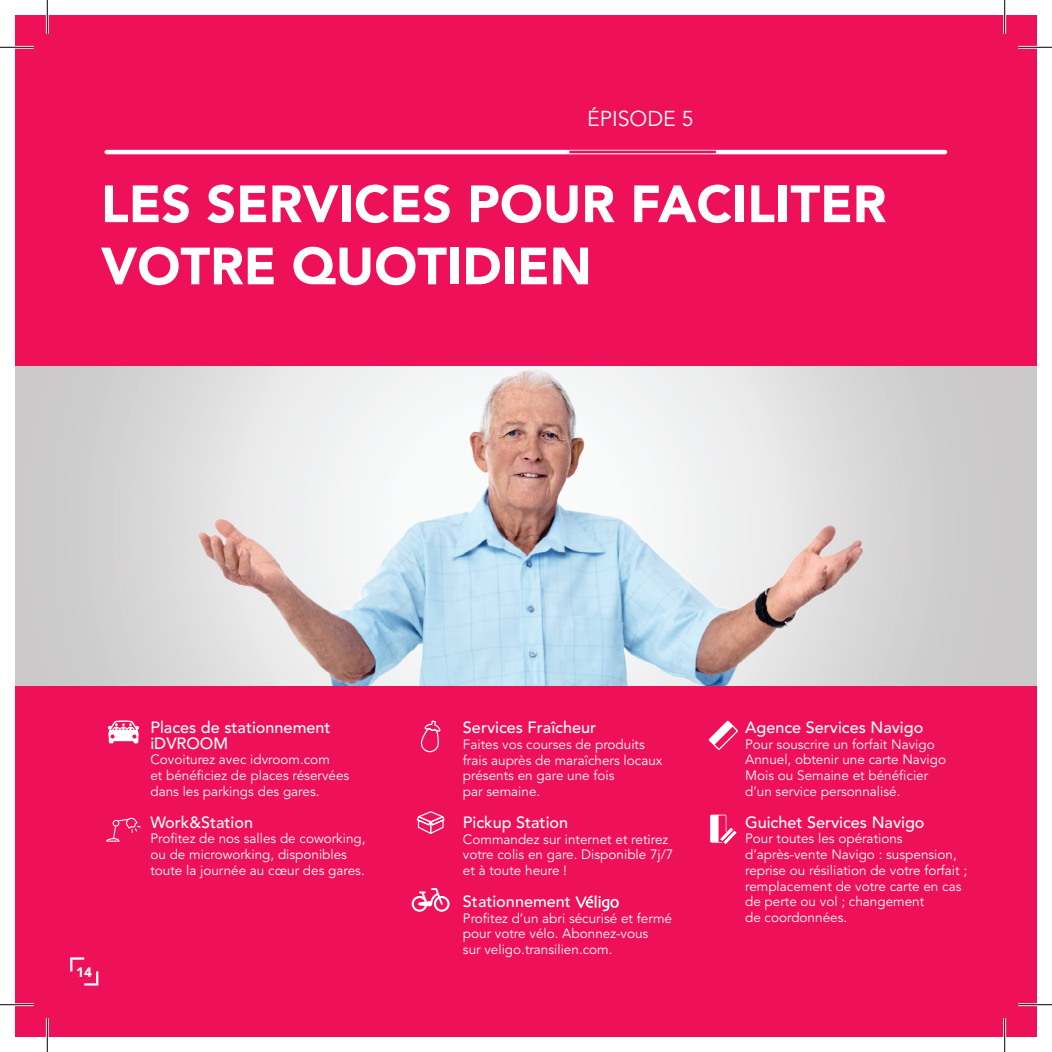
<style>
.page{position:relative;width:1052px;height:1052px;background:#fff}
.page>*{position:absolute;margin:0;border:0;box-sizing:border-box;transform-origin:0 0}
.t1{font:900 51.75px/62.1px "Avenir LT Std";color:#fff}
.t2{font:21.38px "Avenir LT Std";color:#fff}
.t3{font:500 16.2px/15.8px "Avenir LT Std";color:#fff}
.t4{font:13.5px/15.8px "Avenir LT Std";color:#fff}
.t5{font:900 13.5px "Avenir LT Std";color:#fff}
</style>
<div class="page">
<div style="left:15px;top:685px;width:1021px;height:351px;background:#ee1059"></div>
<div style="left:15px;top:15px;width:1021px;height:351px;background:#ee1059"></div>
<div style="left:15px;top:366px;width:1021px;height:319px;background:#cdcccc"></div>
<img style="left:125px;top:366px;width:772px;height:319px">
<svg style="left:108px;top:720px;width:31px;height:23px"></svg>
<svg style="left:106px;top:817px;width:35px;height:24px"></svg>
<svg style="left:575px;top:895px;width:43px;height:16px"></svg>
<svg style="left:416px;top:811px;width:28px;height:22px"></svg>
<svg style="left:411px;top:888px;width:38px;height:23px"></svg>
<svg style="left:420px;top:720px;width:20px;height:32px"></svg>
<svg style="left:708px;top:720px;width:30px;height:30px"></svg>
<svg style="left:710px;top:814px;width:16px;height:28px"></svg>
<svg style="left:720px;top:827px;width:13px;height:13px"></svg>
<svg style="left:723px;top:830px;width:13px;height:13px"></svg>
<svg style="left:104px;top:150px;width:842px;height:4px;background:#fde4ec"></svg>
<svg style="left:70px;top:957px;width:28px;height:28px"></svg>
<hr style="left:0;top:46px;width:34px;height:3px;background:#fff">
<hr style="left:1017px;top:46px;width:34px;height:3px;background:#fff">
<hr style="left:0;top:1003px;width:34px;height:2px;background:#fff">
<hr style="left:1017px;top:1003px;width:34px;height:2px;background:#fff">
<hr style="left:46px;top:0;width:3px;height:34px;background:#fff">
<hr style="left:46px;top:1017px;width:3px;height:34px;background:#fff">
<hr style="left:1003px;top:0;width:2px;height:34px;background:#fff">
<hr style="left:1003px;top:1017px;width:2px;height:34px;background:#fff">
<hr style="left:0;top:47px;width:34px;height:1px;background:#000">
<hr style="left:1017px;top:47px;width:34px;height:1px;background:#000">
<hr style="left:0;top:1004px;width:34px;height:1px;background:#000">
<hr style="left:1017px;top:1004px;width:34px;height:1px;background:#000">
<hr style="left:47px;top:0;width:1px;height:34px;background:#000">
<hr style="left:47px;top:1017px;width:1px;height:34px;background:#000">
<hr style="left:1004px;top:0;width:1px;height:34px;background:#000">
<hr style="left:1004px;top:1017px;width:1px;height:34px;background:#000">
<h2 class="t2" style="left:587px;top:106px;width:108px">ÉPISODE 5</h2>
<h1 class="t1" style="left:101px;top:173px;width:786px">LES SERVICES POUR FACILITER<br>VOTRE QUOTIDIEN</h1>
<p class="t5" style="left:76px;top:963px;width:17px">14</p>
<p class="t3" style="left:150px;top:719px;width:182px">Places de stationnement iDVROOM</p>
<p class="t4" style="left:150px;top:752px;width:200px">Covoiturez avec idvroom.com<br>et bénéficiez de places réservées dans les parkings des gares.</p>
<p class="t3" style="left:150px;top:814px;width:104px">Work&amp;Station</p>
<p class="t4" style="left:150px;top:830px;width:217px">Profitez de nos salles de coworking, ou de microworking, disponibles toute la journée au cœur des gares.</p>
<p class="t3" style="left:463px;top:719px;width:135px">Services Fraîcheur</p>
<p class="t4" style="left:463px;top:736px;width:201px">Faites vos courses de produits frais auprès de maraîchers locaux présents en gare une fois<br>par semaine.</p>
<p class="t3" style="left:463px;top:814px;width:107px">Pickup Station</p>
<p class="t4" style="left:463px;top:831px;width:212px">Commandez sur internet et retirez votre colis en gare. Disponible 7j/7 et à toute heure !</p>
<p class="t3" style="left:463px;top:893px;width:109px">Stationnement</p>
<p class="t4" style="left:463px;top:910px;width:210px">Profitez d’un abri sécurisé et fermé pour votre vélo. Abonnez-vous<br>sur veligo.transilien.com.</p>
<p class="t3" style="left:745px;top:719px;width:180px">Agence Services Navigo</p>
<p class="t4" style="left:745px;top:736px;width:202px">Pour souscrire un forfait Navigo<br>Annuel, obtenir une carte Navigo<br>Mois ou Semaine et bénéficier d’un service personnalisé.</p>
<p class="t3" style="left:745px;top:814px;width:181px">Guichet Services Navigo</p>
<p class="t4" style="left:745px;top:830px;width:223px">Pour toutes les opérations d’après-vente Navigo : suspension, reprise ou résiliation de votre forfait ; remplacement de votre carte en cas de perte ou vol ; changement<br>de coordonnées.</p>
</div>
